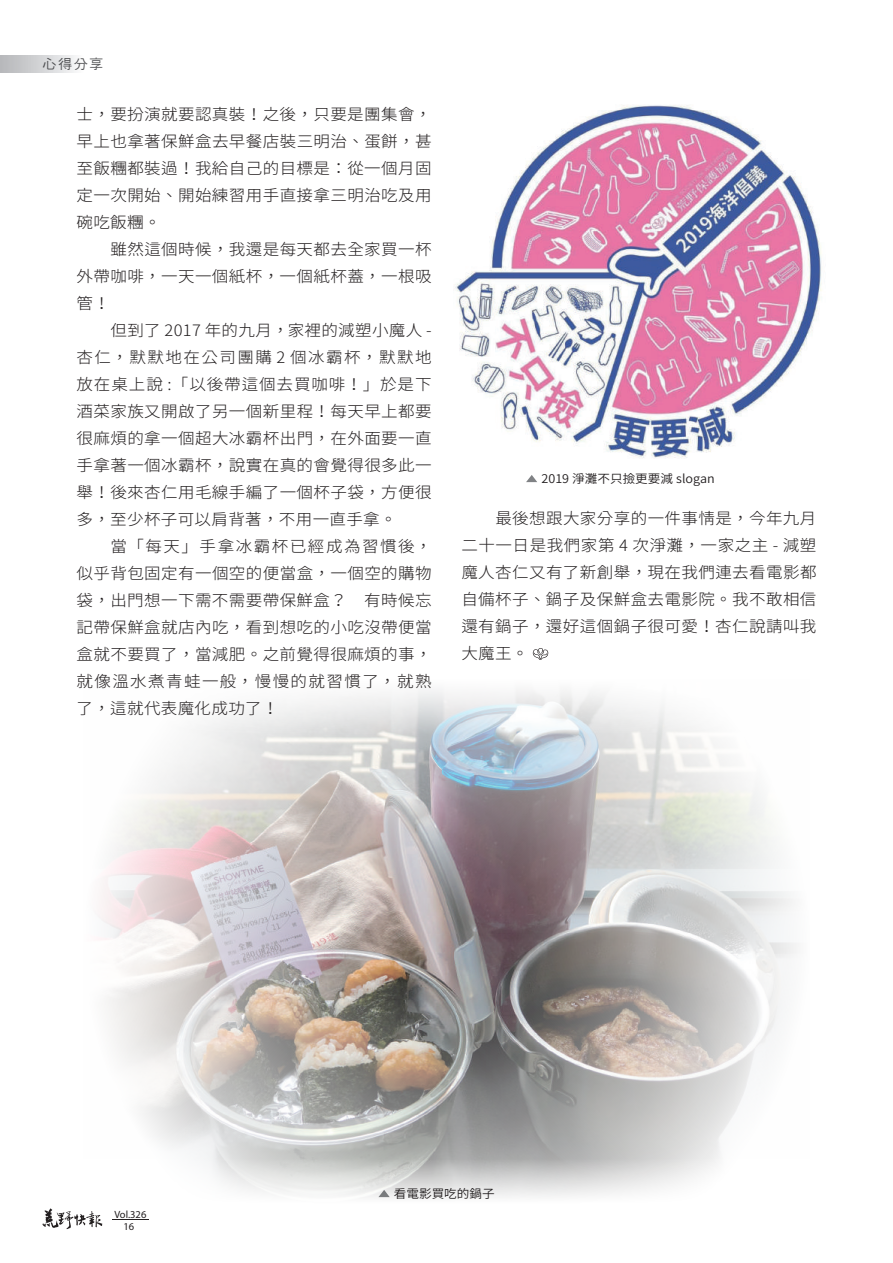
<style>
.page{position:relative;width:893px;height:1263px;background:#fff}
.page>*{position:absolute;margin:0;border:0;box-sizing:border-box;transform-origin:0 0}
.t1{font:15.75px/27px "Gen Yo Gothic TW Light TTF";letter-spacing:.025em;color:#231f20;text-align:justify;scale:1.05 1}
.t2{font:13.5px "DF Hei W5 WINP BF";color:#57585a;scale:1.05 1}
.t3{font:12px "Gen Yo Gothic TW Normal TTF";color:#231f20;scale:1.05 1}
.t4{font:10.5px/12.3px "Myriad Pro";color:#231f20;text-align:center}
</style>
<div class="page">
<div style="left:0;top:55px;width:85px;height:17px;background:linear-gradient(to right,#b3b4b8,#fbfbfc)"></div>
<svg style="left:43px;top:1208px;width:59px;height:21px"></svg>
<hr style="left:112px;top:1219px;width:36px;height:1px;background:#231f20">
<img style="left:454px;top:105px;width:368px;height:353px">
<img style="left:84px;top:756px;width:713px;height:458px">
<svg style="left:180px;top:690px;width:539px;height:66px"></svg>
<svg style="left:378px;top:1190px;width:12px;height:7px"></svg>
<svg style="left:526px;top:475px;width:11px;height:7px"></svg>
<svg style="left:533px;top:648px;width:15px;height:12px"></svg>
<p class="t2" style="left:43px;top:57px;width:60px">心得分享</p>
<p class="t1" style="left:77px;top:101px;width:340px">士，要扮演就要認真裝！之後，只要是團集會，早上也拿著保鮮盒去早餐店裝三明治、蛋餅，甚至飯糰都裝過！我給自己的目標是：從一個月固定一次開始、開始練習用手直接拿三明治吃及用碗吃飯糰。</p>
<p class="t1" style="left:77px;top:236px;width:340px;text-indent:34px">雖然這個時候，我還是每天都去全家買一杯外帶咖啡，一天一個紙杯，一個紙杯蓋，一根吸管！</p>
<p class="t1" style="left:77px;top:317px;width:340px;text-indent:34px">但到了 2017 年的九月，家裡的減塑小魔人 -杏仁，默默地在公司團購 2 個冰霸杯，默默地放在桌上說 :「以後帶這個去買咖啡！」於是下酒菜家族又開啟了另一個新里程！每天早上都要很麻煩的拿一個超大冰霸杯出門，在外面要一直手拿著一個冰霸杯，說實在真的會覺得很多此一舉！後來杏仁用毛線手編了一個杯子袋，方便很多，至少杯子可以肩背著，不用一直手拿。</p>
<p class="t1" style="left:77px;top:533px;width:340px;text-indent:34px">當「每天」手拿冰霸杯已經成為習慣後，似乎背包固定有一個空的便當盒，一個空的購物袋，出門想一下需不需要帶保鮮盒？　有時候忘記帶保鮮盒就店內吃，看到想吃的小吃沒帶便當盒就不要買了，當減肥。之前覺得很麻煩的事，就像溫水煮青蛙一般，慢慢的就習慣了，就熟了，這就代表魔化成功了！</p>
<p class="t3" style="left:541px;top:471px;width:167px">2019 淨灘不只撿更要減 slogan</p>
<p class="t1" style="left:461px;top:505px;width:340px;text-indent:34px">最後想跟大家分享的一件事情是，今年九月二十一日是我們家第 4 次淨灘，一家之主 - 減塑魔人杏仁又有了新創舉，現在我們連去看電影都自備杯子、鍋子及保鮮盒去電影院。我不敢相信還有鍋子，還好這個鍋子很可愛！杏仁說請叫我大魔王。</p>
<p class="t4" style="left:114px;top:1208px;width:33px">Vol.326<br>16</p>
<p class="t3" style="left:394px;top:1186px;width:97px">看電影買吃的鍋子</p>
</div>
